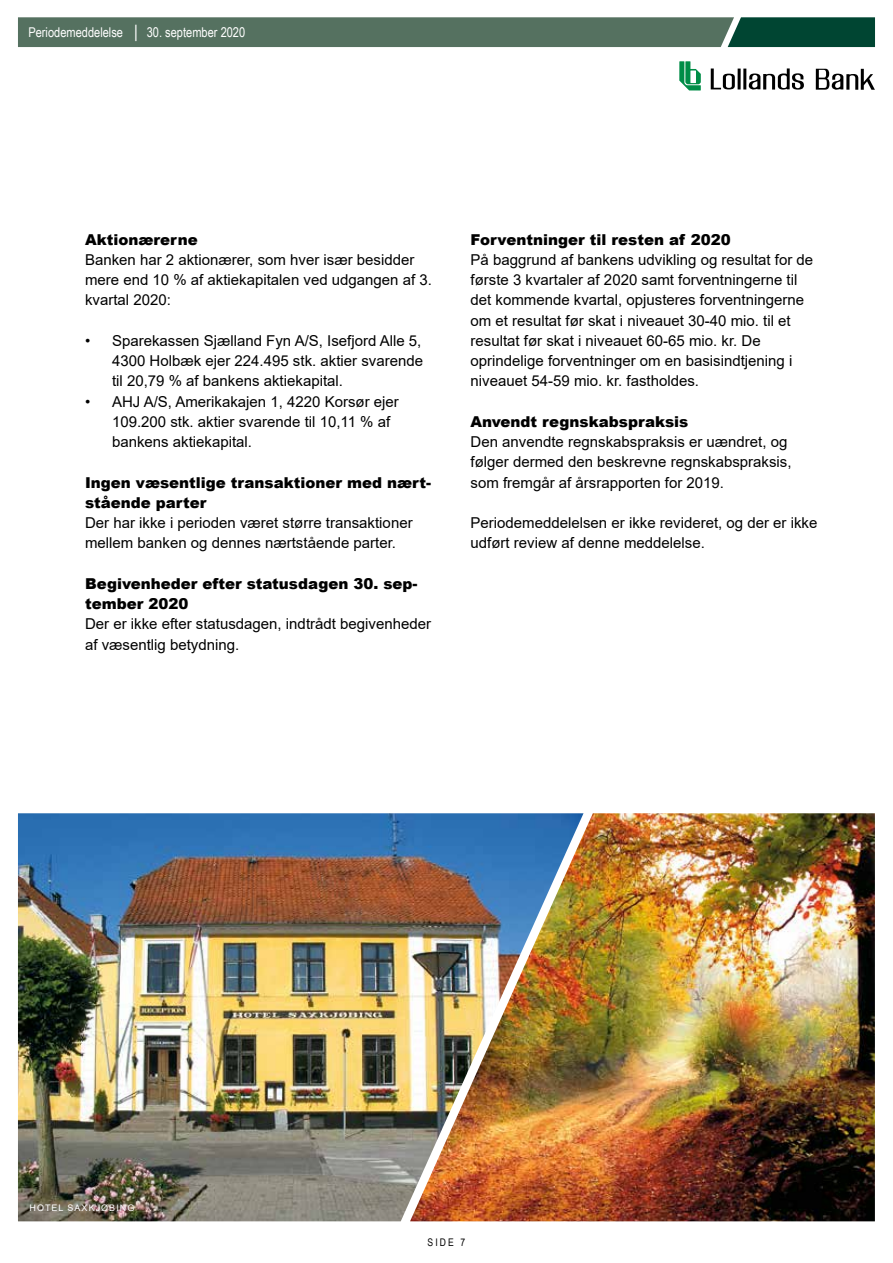
<style>
.page{position:relative;width:893px;height:1263px;background:#fff}
.page>*{position:absolute;margin:0;border:0;box-sizing:border-box;transform-origin:0 0}
.t1{font:15px/20.2px "Arial";color:#000}
.t2{font:900 15px/20.2px "Arial";color:#000}
.t3{font:13.5px "Arial Narrow";color:#fff}
.t4{font:10.5px "Arial Narrow";color:#000}
.t5{font:9px "Arial";letter-spacing:.115em;color:#fff}
</style>
<div class="page">
<svg style="left:18px;top:17px;width:857px;height:30px;background:#4a6c5b"></svg>
<svg style="left:711px;top:69px;width:24px;height:20px"></svg>
<hr style="left:738px;top:69px;width:3px;height:20px;background:#000">
<hr style="left:743px;top:69px;width:3px;height:20px;background:#000">
<svg style="left:748px;top:68px;width:56px;height:22px"></svg>
<svg style="left:816px;top:69px;width:59px;height:21px"></svg>
<svg style="left:679px;top:61px;width:22px;height:29px"></svg>
<img style="left:583px;top:813px;width:292px;height:408px">
<img style="left:18px;top:813px;width:565px;height:408px">
<p class="t3" style="left:28px;top:22px;width:218px">Periodemeddelelse │ 30. september 2020</p>
<p class="t2" style="left:85px;top:229px;width:114px">Aktionærerne</p>
<p class="t1" style="left:85px;top:249px;width:348px">Banken har 2 aktionærer, som hver især besidder mere end 10 % af aktiekapitalen ved udgangen af 3. kvartal 2020:</p>
<p class="t1" style="left:112px;top:330px;width:312px;text-align:justify;text-indent:-27px">• Sparekassen Sjælland Fyn A/S, Isefjord Alle 5, 4300 Holbæk ejer 224.495 stk. aktier svarende til 20,79 % af bankens aktiekapital.</p>
<p class="t1" style="left:112px;top:391px;width:288px;text-indent:-27px">• AHJ A/S, Amerikakajen 1, 4220 Korsør ejer<br>109.200 stk. aktier svarende til 10,11 % af bankens aktiekapital.</p>
<p class="t2" style="left:85px;top:472px;width:348px">Ingen væsentlige transaktioner med nært&shy;stående parter</p>
<p class="t1" style="left:85px;top:513px;width:329px">Der har ikke i perioden været større transaktioner mellem banken og dennes nærtstående parter.</p>
<p class="t2" style="left:85px;top:573px;width:334px">Begivenheder efter statusdagen 30. sep&shy;tember 2020</p>
<p class="t1" style="left:85px;top:614px;width:348px">Der er ikke efter statusdagen, indtrådt begivenheder af væsentlig betydning.</p>
<p class="t2" style="left:471px;top:229px;width:262px">Forventninger til resten af 2020</p>
<p class="t1" style="left:471px;top:249px;width:344px">På baggrund af bankens udvikling og resultat for de første 3 kvartaler af 2020 samt forventningerne til det kommende kvartal, opjusteres forventningerne om et resultat før skat i niveauet 30-40 mio. til et resultat før skat i niveauet 60-65 mio. kr. De oprindelige forventninger om en basisindtjening i niveauet 54-59 mio. kr. fastholdes.</p>
<p class="t2" style="left:471px;top:411px;width:219px">Anvendt regnskabspraksis</p>
<p class="t1" style="left:471px;top:432px;width:322px">Den anvendte regnskabspraksis er uændret, og følger dermed den beskrevne regnskabspraksis, som fremgår af årsrapporten for 2019.</p>
<p class="t1" style="left:471px;top:513px;width:348px">Periodemeddelelsen er ikke revideret, og der er ikke udført review af denne meddelelse.</p>
<p class="t5" style="left:29px;top:1202px;width:106px">HOTEL SAXKJØBING</p>
<p class="t4" style="left:428px;top:1235px;width:39px">SIDE 7</p>
</div>
